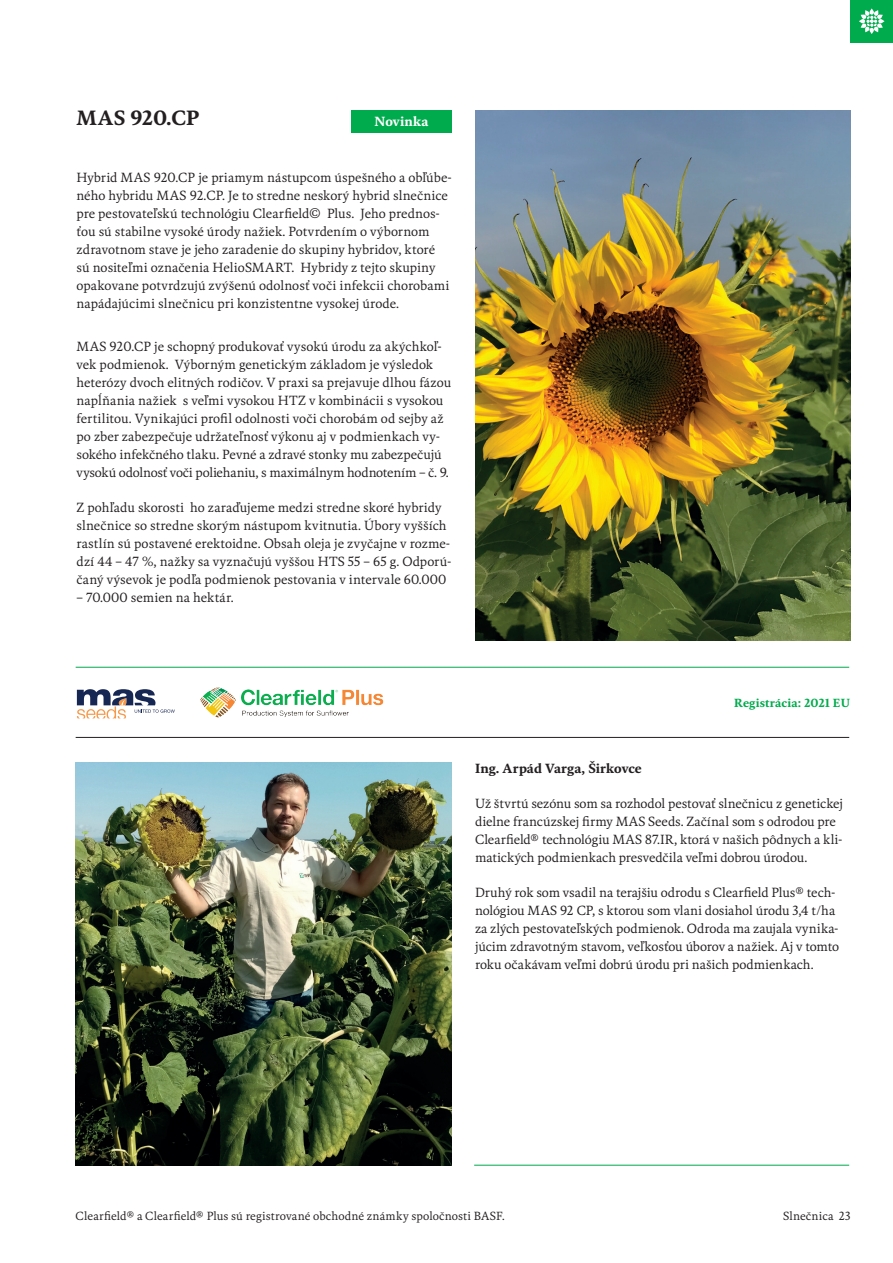
<style>
.page{position:relative;width:893px;height:1263px;background:#fff}
.page>*{position:absolute;margin:0;border:0;box-sizing:border-box;transform-origin:0 0}
.MG_plodina_nadpis{font:700 21px "Kievit Serif";letter-spacing:-.01em;color:#231f20}
.MG_plodina_text{font:13.5px/18px "Kievit Serif";color:#231f20}
.MG_plodina_nadpis-2{font:13.5px/18px "Kievit Serif";letter-spacing:.005em;color:#231f20}
.MG_plodina_text-2{font:700 13.5px "Kievit Serif";letter-spacing:.005em;color:#231f20}
.MG_plodina_nadpis-3{font:700 13.5px "Kievit Serif";letter-spacing:.015em;color:#fff}
.MG_plodina_text-3{font:12px "Kievit Serif";letter-spacing:.01em;color:#231f20}
.MG_plodina_nadpis-4{font:700 12px "Kievit Serif";letter-spacing:.01em;color:#00ab4d}
</style>
<div class="page">
<img style="left:475px;top:111px;width:375px;height:529px">
<svg style="left:77px;top:689px;width:98px;height:29px"></svg>
<img style="left:76px;top:763px;width:376px;height:402px">
<div style="left:850px;top:0;width:43px;height:42px;background:#00ab4d"></div>
<hr style="left:76px;top:737px;width:773px;height:1px;background:#231f20">
<hr style="left:76px;top:667px;width:773px;height:1px;background:#00ab4d">
<hr style="left:474px;top:1165px;width:375px;height:1px;background:#00ab4d">
<div style="left:352px;top:111px;width:100px;height:22px;background:#00ab4d"></div>
<img style="left:200px;top:687px;width:184px;height:31px">
<svg style="left:859px;top:8px;width:25px;height:26px"></svg>
<p class="MG_plodina_nadpis" style="left:77px;top:104px;width:124px">MAS 920.CP</p>
<p class="MG_plodina_nadpis-3" style="left:375px;top:112px;width:55px">Novinka</p>
<p class="MG_plodina_nadpis-2" style="left:77px;top:168px;width:377px">Hybrid MAS 920.CP je priamym nástupcom úspešného a obľúbe&shy;ného hybridu MAS 92.CP. Je to stredne neskorý hybrid slnečnice pre pestovateľskú technológiu Clearfield© Plus. Jeho prednos&shy;ťou sú stabilne vysoké úrody nažiek. Potvrdením o výbornom zdravotnom stave je jeho zaradenie do skupiny hybridov, ktoré<br>sú nositeľmi označenia HelioSMART. Hybridy z tejto skupiny opakovane potvrdzujú zvýšenú odolnosť voči infekcii chorobami napádajúcimi slnečnicu pri konzistentne vysokej úrode.</p>
<p class="MG_plodina_text" style="left:77px;top:337px;width:376px">MAS 920.CP je schopný produkovať vysokú úrodu za akýchkoľ&shy;vek podmienok. Výborným genetickým základom je výsledok heterózy dvoch elitných rodičov. V praxi sa prejavuje dlhou fázou napĺňania nažiek s veľmi vysokou HTZ v kombinácii s vysokou fertilitou. Vynikajúci profil odolnosti voči chorobám od sejby až po zber zabezpečuje udržateľnosť výkonu aj v podmienkach vy&shy;sokého infekčného tlaku. Pevné a zdravé stonky mu zabezpečujú vysokú odolnosť voči poliehaniu, s maximálnym hodnotením – č. 9.</p>
<p class="MG_plodina_text" style="left:77px;top:498px;width:376px">Z pohľadu skorosti ho zaraďujeme medzi stredne skoré hybridy slnečnice so stredne skorým nástupom kvitnutia. Úbory vyšších rastlín sú postavené erektoidne. Obsah oleja je zvyčajne v rozme&shy;dzí 44 – 47 %, nažky sa vyznačujú vyššou HTS 55 – 65 g. Odporú&shy;čaný výsevok je podľa podmienok pestovania v intervale 60.000</p>
<p class="MG_plodina_text" style="left:77px;top:588px;width:159px">– 70.000 semien na hektár.</p>
<p class="MG_plodina_nadpis-4" style="left:734px;top:694px;width:117px">Registrácia: 2021 EU</p>
<p class="MG_plodina_text-2" style="left:475px;top:759px;width:168px">Ing. Arpád Varga, Širkovce</p>
<p class="MG_plodina_text" style="left:475px;top:794px;width:370px">Už štvrtú sezónu som sa rozhodol pestovať slnečnicu z genetickej dielne francúzskej firmy MAS Seeds. Začínal som s odrodou pre Clearfield® technológiu MAS 87.IR, ktorá v našich pôdnych a kli&shy;matických podmienkach presvedčila veľmi dobrou úrodou.</p>
<p class="MG_plodina_text" style="left:475px;top:883px;width:366px">Druhý rok som vsadil na terajšiu odrodu s Clearfield Plus® tech&shy;nológiou MAS 92 CP, s ktorou som vlani dosiahol úrodu 3,4 t/ha za zlých pestovateľských podmienok. Odroda ma zaujala vynika&shy;júcim zdravotným stavom, veľkosťou úborov a nažiek. Aj v tomto roku očakávam veľmi dobrú úrodu pri našich podmienkach.</p>
<p class="MG_plodina_text-3" style="left:76px;top:1208px;width:431px">Clearfield® a Clearfield® Plus sú registrované obchodné známky spoločnosti BASF.</p>
<p class="MG_plodina_text-3" style="left:783px;top:1208px;width:69px">Slnečnica 23</p>
</div>
